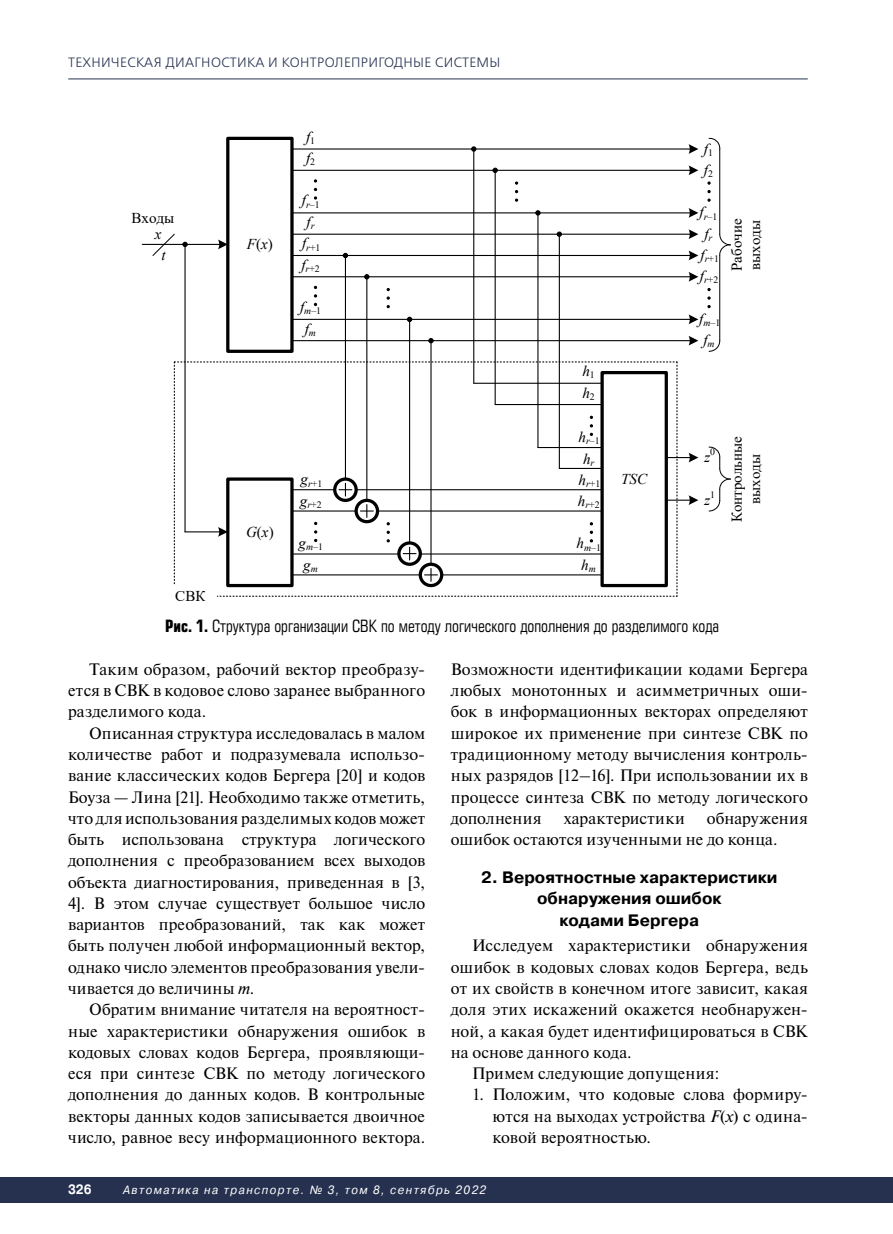
<style>
.page{position:relative;width:893px;height:1234px;background:#fff}
.page>*{position:absolute;margin:0;border:0;box-sizing:border-box;transform-origin:0 0}
.Текст{font:16.5px/21.3px "Newton C";letter-spacing:.01em;color:#000;text-align:justify}
.Подрисунок{font:16.5px "Europe Cond";color:#000;scale:.95 1}
.Заголовок{font:700 16.5px/21.3px "Pragmatica C";color:#000;text-align:center}
.t1{font:15.15px/18.1px "Times New Roman";color:#000;text-align:center}
.t2{font:italic 15px/21.3px "Times New Roman";color:#000}
.t3{font:15px "Times New Roman";color:#000}
.t4{font:13.5px "Free Set C";letter-spacing:.025em;color:#263150}
.t5{font:700 13.5px "Pragmatica C";color:#fff;scale:.9 1}
.t6{font:italic 12px "Pragmatica C";letter-spacing:.125em;color:#fff;scale:.94 1}
.t7{font:9.75px/21.3px "Times New Roman";color:#000}
.s1{font-style:normal}
.s2{font-style:italic}
.s3{font-weight:700}
</style>
<div class="page">
<hr style="left:68px;top:79px;width:740px;height:1px;background:#263150">
<div style="left:0;top:1177px;width:893px;height:25px;background:#263150"></div>
<hr style="left:142px;top:244px;width:78px;height:1px;background:#000">
<svg style="left:218px;top:239px;width:8px;height:10px"></svg>
<hr style="left:184px;top:245px;width:2px;height:286px;background:#000">
<svg style="left:182px;top:242px;width:6px;height:5px"></svg>
<svg style="left:152px;top:234px;width:23px;height:22px"></svg>
<svg style="left:709px;top:446px;width:22px;height:65px"></svg>
<hr style="left:292px;top:255px;width:399px;height:1px;background:#000">
<svg style="left:689px;top:251px;width:9px;height:9px"></svg>
<hr style="left:292px;top:276px;width:399px;height:1px;background:#000">
<svg style="left:689px;top:272px;width:9px;height:9px"></svg>
<hr style="left:292px;top:319px;width:399px;height:1px;background:#000">
<svg style="left:689px;top:314px;width:9px;height:10px"></svg>
<hr style="left:292px;top:340px;width:399px;height:1px;background:#000">
<svg style="left:689px;top:336px;width:9px;height:9px"></svg>
<svg style="left:314px;top:286px;width:3px;height:11px"></svg>
<div style="left:226px;top:137px;width:68px;height:216px;border:3px solid #000"></div>
<hr style="left:292px;top:148px;width:399px;height:1px;background:#000">
<svg style="left:689px;top:144px;width:9px;height:10px"></svg>
<hr style="left:292px;top:170px;width:399px;height:1px;background:#000">
<svg style="left:689px;top:165px;width:9px;height:10px"></svg>
<hr style="left:292px;top:212px;width:399px;height:1px;background:#000">
<svg style="left:689px;top:208px;width:9px;height:10px"></svg>
<hr style="left:292px;top:233px;width:399px;height:2px;background:#000">
<svg style="left:689px;top:229px;width:9px;height:10px"></svg>
<svg style="left:314px;top:188px;width:3px;height:11px"></svg>
<svg style="left:707px;top:181px;width:4px;height:21px"></svg>
<svg style="left:707px;top:288px;width:4px;height:11px"></svg>
<svg style="left:707px;top:305px;width:4px;height:3px"></svg>
<svg style="left:709px;top:138px;width:11px;height:11px"></svg>
<svg style="left:709px;top:340px;width:11px;height:11px"></svg>
<svg style="left:719px;top:234px;width:12px;height:33px"></svg>
<hr style="left:719px;top:149px;width:1px;height:85px;background:#000">
<hr style="left:719px;top:255px;width:1px;height:85px;background:#000">
<hr style="left:345px;top:255px;width:1px;height:224px;background:#000">
<hr style="left:366px;top:277px;width:1px;height:223px;background:#000">
<hr style="left:409px;top:319px;width:1px;height:224px;background:#000">
<hr style="left:430px;top:340px;width:2px;height:224px;background:#000">
<svg style="left:343px;top:253px;width:5px;height:5px"></svg>
<svg style="left:364px;top:274px;width:5px;height:5px"></svg>
<svg style="left:407px;top:316px;width:5px;height:6px"></svg>
<svg style="left:428px;top:338px;width:6px;height:5px"></svg>
<svg style="left:387px;top:288px;width:3px;height:11px"></svg>
<hr style="left:473px;top:149px;width:1px;height:234px;background:#000">
<hr style="left:495px;top:170px;width:1px;height:234px;background:#000">
<hr style="left:537px;top:213px;width:1px;height:234px;background:#000">
<hr style="left:559px;top:234px;width:1px;height:234px;background:#000">
<svg style="left:471px;top:146px;width:5px;height:6px"></svg>
<svg style="left:492px;top:168px;width:6px;height:5px"></svg>
<svg style="left:535px;top:210px;width:6px;height:5px"></svg>
<svg style="left:557px;top:231px;width:5px;height:6px"></svg>
<svg style="left:515px;top:181px;width:3px;height:21px"></svg>
<svg style="left:174px;top:361px;width:524px;height:235px"></svg>
<div style="left:164px;top:585px;width:53px;height:21px;background:#fff"></div>
<p class="t4" style="left:68px;top:54px;width:434px">ТЕХНИЧЕСКАЯ ДИАГНОСТИКА И КОНТРОЛЕПРИГОДНЫЕ СИСТЕМЫ</p>
<p class="t3" style="left:131px;top:207px;width:44px">Входы</p>
<p class="t2" style="left:155px;top:223px;width:12px;text-align:center">x t</p>
<p class="t2" style="left:247px;top:233px;width:27px">F<span class="s1">(</span>x<span class="s1">)</span></p>
<p class="t2" style="left:306px;top:126px;width:11px">f<sub>1 </sub>f<sub>2</sub></p>
<p class="t7" style="left:302px;top:193px;width:19px"><sup>f</sup><span class="s2">r</span>–1</p>
<p class="t2" style="left:307px;top:211px;width:10px">f<sub>r</sub></p>
<p class="t7" style="left:301px;top:236px;width:21px"><sup>f</sup><span class="s2">r</span>+1 <sup>f</sup><span class="s2">r</span>+2</p>
<p class="t7" style="left:300px;top:300px;width:23px"><sup>f</sup><span class="s2">m</span>–1</p>
<p class="t2" style="left:305px;top:317px;width:13px">f<sub>m</sub></p>
<p class="t2" style="left:582px;top:360px;width:14px">h<sub>1 </sub>h<sub>2</sub></p>
<p class="t2" style="left:704px;top:137px;width:11px">f<sub>1 </sub>f<sub>2</sub></p>
<p class="t7" style="left:699px;top:205px;width:19px"><sup>f</sup><span class="s2">r</span>–1</p>
<p class="t2" style="left:704px;top:223px;width:10px">f<sub>r</sub></p>
<p class="t7" style="left:700px;top:248px;width:20px"><sup>f</sup><span class="s2">r</span>+1</p>
<p class="t7" style="left:700px;top:269px;width:20px"><sup>f</sup><span class="s2">r</span>+2</p>
<p class="t7" style="left:699px;top:312px;width:23px"><sup>f</sup><span class="s2">m</span>–1</p>
<p class="t2" style="left:703px;top:329px;width:13px">f<sub>m</sub></p>
<p class="t1" style="left:727px;top:271px;width:54px;text-align:left;rotate:-90deg">Рабочие выходы</p>
<p class="t2" style="left:246px;top:520px;width:29px">G<span class="s1">(</span>x<span class="s1">)</span></p>
<p class="t7" style="left:300px;top:472px;width:24px"><sup>g</sup><span class="s2">r</span>+1 <sup>g</sup><span class="s2">r</span>+2</p>
<p class="t7" style="left:299px;top:536px;width:26px"><sup>g</sup><span class="s2">m</span>–1</p>
<p class="t2" style="left:303px;top:553px;width:16px">g<sub>m</sub></p>
<p class="t7" style="left:578px;top:429px;width:23px"><sup>h</sup><span class="s2">r</span>–1</p>
<p class="t2" style="left:583px;top:447px;width:13px">h<sub>r</sub></p>
<p class="t7" style="left:578px;top:472px;width:24px"><sup>h</sup><span class="s2">r</span>+1 <sup>h</sup><span class="s2">r</span>+2</p>
<p class="t7" style="left:577px;top:536px;width:26px"><sup>h</sup><span class="s2">m</span>–1</p>
<p class="t2" style="left:581px;top:554px;width:16px">h<sub>m</sub></p>
<p class="t2" style="left:621px;top:467px;width:27px">TSC</p>
<p class="t7" style="left:710px;top:441px;width:6px">0</p>
<p class="t2" style="left:704px;top:446px;width:7px">z</p>
<p class="t7" style="left:710px;top:483px;width:6px">1</p>
<p class="t2" style="left:704px;top:488px;width:7px">z</p>
<p class="t3" style="left:175px;top:585px;width:32px">СВК</p>
<p class="Подрисунок" style="left:165px;top:615px;width:584px"><span class="s3">Рис. 1.</span> Структура организации СВК по методу логического дополнения до разделимого кода</p>
<p class="t1" style="left:727px;top:522px;width:88px;rotate:-90deg">Контрольные выходы</p>
<p class="Текст" style="left:68px;top:658px;width:359px;text-indent:21px">Таким образом, рабочий вектор преобразу&shy;ется в СВК в кодовое слово заранее выбранного разделимого кода.</p>
<p class="Текст" style="left:68px;top:722px;width:359px;text-indent:21px">Описанная структура исследовалась в малом количестве работ и подразумевала использо&shy;вание классических кодов Бергера [20] и кодов Боуза — Лина [21]. Необходимо также отметить, что для использования разделимых кодов может быть использована структура логического дополнения с преобразованием всех выходов объекта диагностирования, приведенная в [3, 4]. В этом случае существует большое число вариантов преобразований, так как может быть получен любой информационный вектор, однако число элементов преобразования увели&shy;чивается до величины <span class="s2">m</span>.</p>
<p class="Текст" style="left:68px;top:998px;width:359px;text-indent:21px">Обратим внимание читателя на вероятност&shy;ные характеристики обнаружения ошибок в кодовых словах кодов Бергера, проявляющи&shy;еся при синтезе СВК по методу логического дополнения до данных кодов. В контрольные векторы данных кодов записывается двоичное число, равное весу информационного вектора.</p>
<p class="Текст" style="left:451px;top:658px;width:359px">Возможности идентификации кодами Бергера любых монотонных и асимметричных оши&shy;бок в информационных векторах определяют широкое их применение при синтезе СВК по традиционному методу вычисления контроль&shy;ных разрядов [12–16]. При использовании их в процессе синтеза СВК по методу логического дополнения</p>
<p class="Текст" style="left:451px;top:807px;width:359px;text-indent:256px">обнаружения ошибок остаются изученными не до конца.</p>
<p class="Заголовок" style="left:481px;top:866px;width:298px">2. Вероятностные характеристики обнаружения ошибок<br>кодами Бергера</p>
<p class="Текст" style="left:451px;top:935px;width:359px;text-indent:21px">Исследуем характеристики обнаружения ошибок в кодовых словах кодов Бергера, ведь от их свойств в конечном итоге зависит, какая доля этих искажений окажется необнаружен&shy;ной, а какая будет идентифицироваться в СВК на основе данного кода.</p>
<p class="Текст" style="left:472px;top:1062px;width:249px">Примем следующие допущения:</p>
<p class="Текст" style="left:492px;top:1083px;width:317px;text-indent:-20px">1. Положим, что кодовые слова формиру&shy;ются на выходах устройства <span class="s2">F</span>(<span class="s2">x</span>) с одина&shy;ковой вероятностью.</p>
<p class="Текст" style="left:564px;top:807px;width:122px">характеристики</p>
<p class="t5" style="left:68px;top:1181px;width:28px">326</p>
<p class="t6" style="left:123px;top:1183px;width:388px">Автоматика на транспорте. № 3, том 8, сентябрь 2022</p>
</div>
